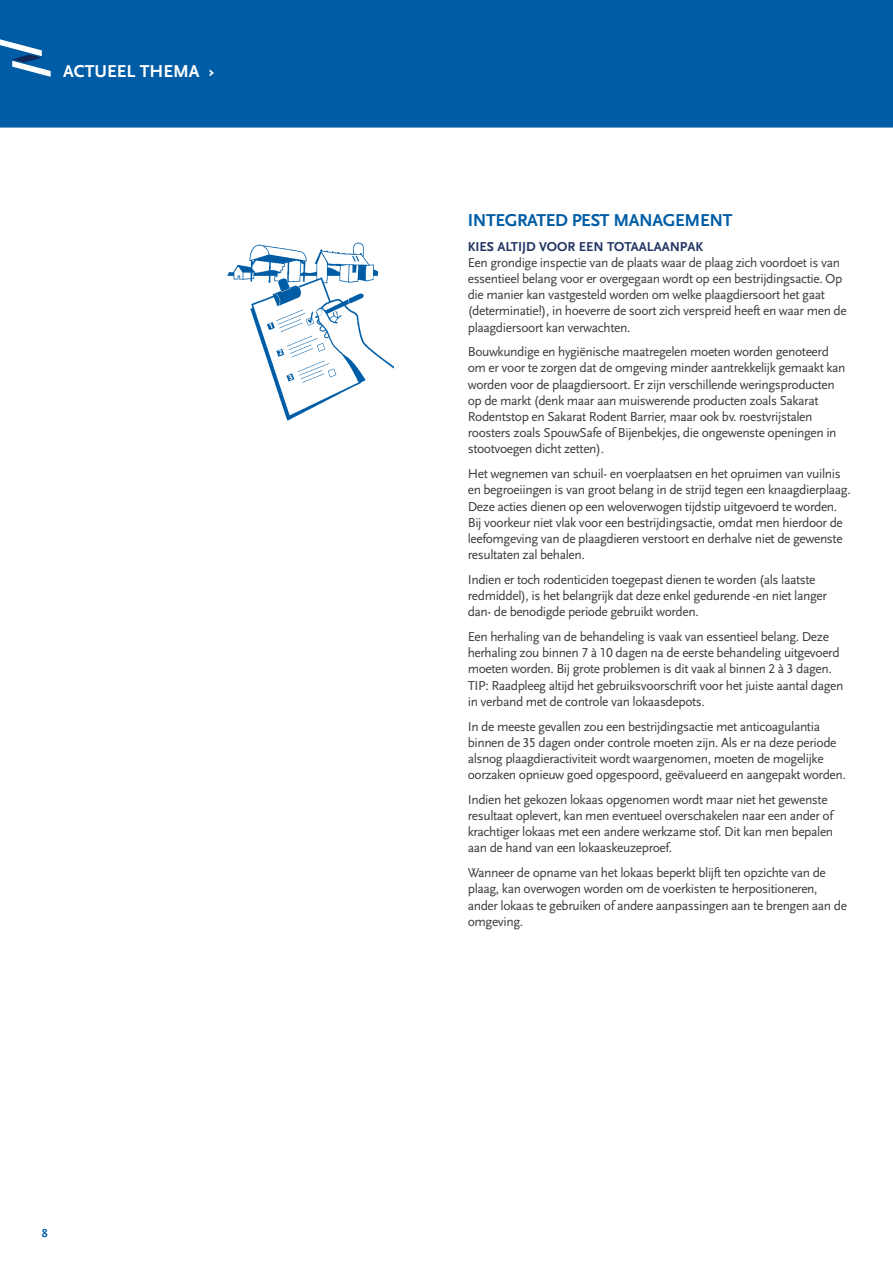
<style>
.page{position:relative;width:893px;height:1263px;background:#fff}
.page>*{position:absolute;margin:0;border:0;box-sizing:border-box;transform-origin:0 0}
.t1{font:700 18px "Scala Sans LF";letter-spacing:-.02em;color:#005da5}
.t2{font:700 18px "Scala Sans LF";color:#fff}
.t3{font:13.5px/16.2px "Scala Sans LF";letter-spacing:-.03em;color:#3c3c3b}
.t4{font:700 13.5px "Scala Sans LF";color:#233463}
.t5{font:700 12px "Scala Sans LF";color:#005da5}
</style>
<div class="page">
<div style="left:0;top:0;width:893px;height:128px;background:#005da5"></div>
<svg style="left:0;top:33px;width:53px;height:46px"></svg>
<img style="left:227px;top:242px;width:166px;height:179px">
<h1 class="t2" style="left:63px;top:61px;width:153px">ACTUEEL THEMA ›</h1>
<p class="t5" style="left:42px;top:1227px;width:7px">8</p>
<h1 class="t1" style="left:468px;top:210px;width:266px">INTEGRATED PEST MANAGEMENT</h1>
<p class="t4" style="left:468px;top:239px;width:237px">KIES ALTIJD VOOR EEN TOTAALAANPAK</p>
<p class="t3" style="left:468px;top:254px;width:381px">Een grondige inspectie van de plaats waar de plaag zich voordoet is van essentieel belang voor er overgegaan wordt op een bestrijdingsactie. Op die manier kan vastgesteld worden om welke plaagdiersoort het gaat (determinatie!), in hoeverre de soort zich verspreid heeft en waar men de plaagdiersoort kan verwachten.</p>
<p class="t3" style="left:468px;top:344px;width:379px">Bouwkundige en hygiënische maatregelen moeten worden genoteerd om er voor te zorgen dat de omgeving minder aantrekkelijk gemaakt kan worden voor de plaagdiersoort. Er zijn verschillende weringsproducten op de markt (denk maar aan muiswerende producten zoals Sakarat Rodentstop en Sakarat Rodent Barrier, maar ook bv. roestvrijstalen roosters zoals SpouwSafe of Bijenbekjes, die ongewenste openingen in stootvoegen dicht zetten).</p>
<p class="t3" style="left:468px;top:466px;width:384px">Het wegnemen van schuil- en voerplaatsen en het opruimen van vuilnis en begroeiingen is van groot belang in de strijd tegen een knaagdierplaag.<br>Deze acties dienen op een weloverwogen tijdstip uitgevoerd te worden.<br>Bij voorkeur niet vlak voor een bestrijdingsactie, omdat men hierdoor de leefomgeving van de plaagdieren verstoort en derhalve niet de gewenste resultaten zal behalen.</p>
<p class="t3" style="left:468px;top:572px;width:361px">Indien er toch rodenticiden toegepast dienen te worden (als laatste redmiddel), is het belangrijk dat deze enkel gedurende -en niet langer dan- de benodigde periode gebruikt worden.</p>
<p class="t3" style="left:468px;top:629px;width:377px">Een herhaling van de behandeling is vaak van essentieel belang. Deze herhaling zou binnen 7 à 10 dagen na de eerste behandeling uitgevoerd moeten worden. Bij grote problemen is dit vaak al binnen 2 à 3 dagen.<br>TIP: Raadpleeg altijd het gebruiksvoorschrift voor het juiste aantal dagen in verband met de controle van lokaasdepots.</p>
<p class="t3" style="left:468px;top:718px;width:380px">In de meeste gevallen zou een bestrijdingsactie met anticoagulantia binnen de 35 dagen onder controle moeten zijn. Als er na deze periode alsnog plaagdieractiviteit wordt waargenomen, moeten de mogelijke oorzaken opnieuw goed opgespoord, geëvalueerd en aangepakt worden.</p>
<p class="t3" style="left:468px;top:792px;width:367px">Indien het gekozen lokaas opgenomen wordt maar niet het gewenste resultaat oplevert, kan men eventueel overschakelen naar een ander of krachtiger lokaas met een andere werkzame stof. Dit kan men bepalen aan de hand van een lokaaskeuzeproef.</p>
<p class="t3" style="left:468px;top:865px;width:381px">Wanneer de opname van het lokaas beperkt blijft ten opzichte van de plaag, kan overwogen worden om de voerkisten te herpositioneren, ander lokaas te gebruiken of andere aanpassingen aan te brengen aan de omgeving.</p>
</div>
